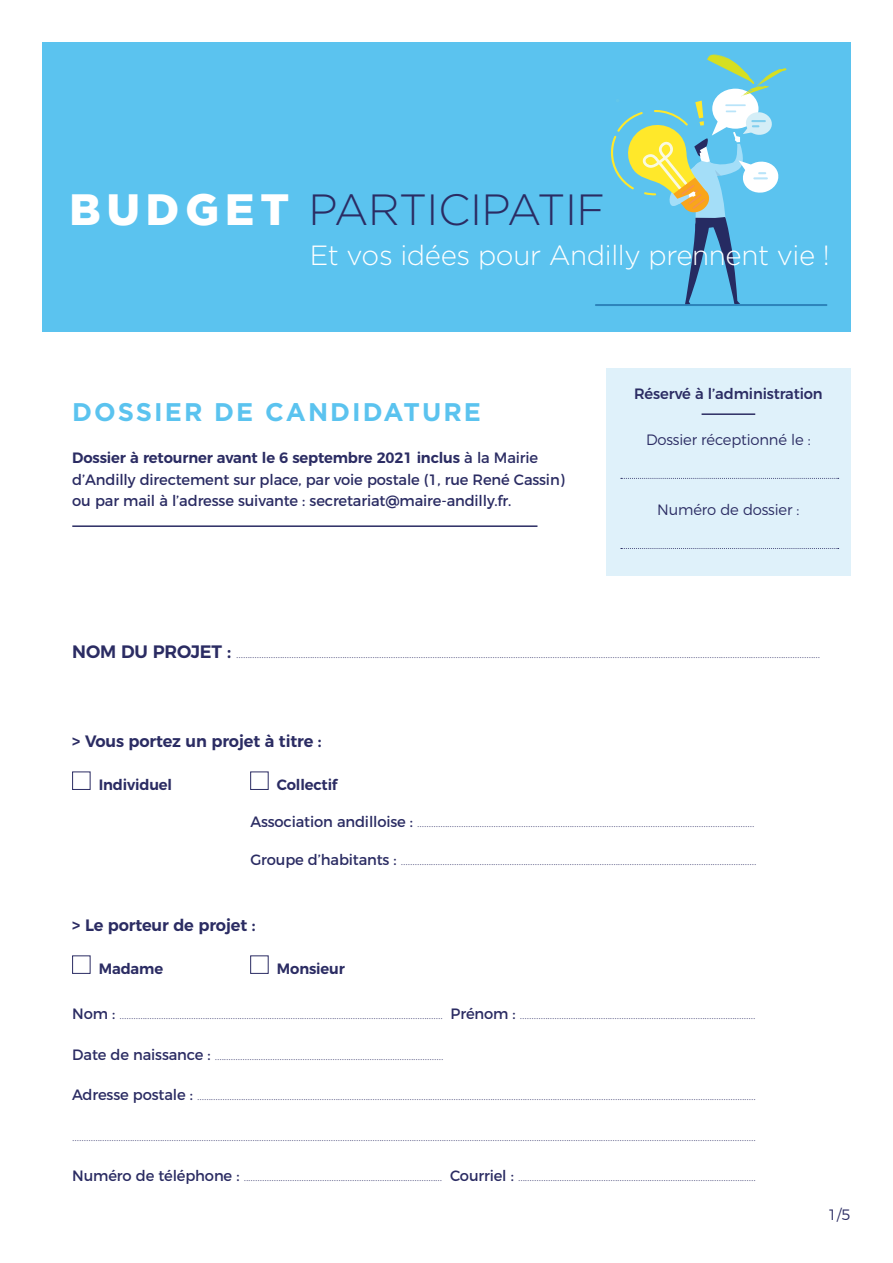
<style>
.page{position:relative;width:893px;height:1263px;background:#fff}
.page>*{position:absolute;margin:0;border:0;box-sizing:border-box;transform-origin:0 0}
.t1{font:300 43.65px "Gotham";letter-spacing:-.01em;color:#2b2c63}
.t2{font:300 27.75px "Gotham";letter-spacing:-.015em;color:#fff}
.t3{font:700 25.5px "Gotham";letter-spacing:.08em;color:#5bc3ef}
.t4{font:600 16.5px "Montserrat";letter-spacing:-.01em;color:#2b2c63}
.t5{font:15px/21.5px "Montserrat";letter-spacing:-.01em;color:#2b2c63}
.t6{font:300 15px "Montserrat";letter-spacing:-.01em;color:#2b2c63}
.t7{font:600 15px "Montserrat";letter-spacing:-.01em;color:#2b2c63}
.t8{font:500 15px "Montserrat";letter-spacing:-.01em;color:#2b2c63}
.t9{font:200 13.5px "Montserrat";color:#2b2c63}
.s1{font-weight:900;color:#fff}
.s2{font-weight:600}
.s3{font-weight:600;font-size:18px}
.s4{font-weight:400;font-size:15px}
</style>
<div class="page">
<div style="left:43px;top:43px;width:807px;height:289px;background:#5bc3ef"></div>
<hr style="left:595px;top:304px;width:232px;height:2px;background:#2d84bb">
<svg style="left:611px;top:54px;width:176px;height:250px"></svg>
<div style="left:72px;top:772px;width:18px;height:18px;border:1px solid #2b2c63"></div>
<div style="left:72px;top:955px;width:18px;height:19px;border:1px solid #2b2c63"></div>
<div style="left:250px;top:772px;width:18px;height:18px;border:1px solid #2b2c63"></div>
<div style="left:250px;top:955px;width:18px;height:19px;border:1px solid #2b2c63"></div>
<div style="left:606px;top:369px;width:244px;height:207px;background:#dff1fa"></div>
<hr style="left:702px;top:413px;width:53px;height:2px;background:#2b2c63">
<svg style="left:621px;top:478px;width:218px;height:1px"></svg>
<svg style="left:621px;top:548px;width:218px;height:1px"></svg>
<hr style="left:72px;top:525px;width:465px;height:2px;background:#2b2c63">
<p class="t1" style="left:69px;top:182px;width:537px"><span class="s1">BUDGET</span> PARTICIPATIF</p>
<p class="t2" style="left:310px;top:237px;width:522px">Et vos idées pour Andilly prennent vie !</p>
<p class="t3" style="left:72px;top:395px;width:410px">DOSSIER DE CANDIDATURE</p>
<p class="t5" style="left:72px;top:446px;width:494px"><span class="s2">Dossier à retourner avant le 6 septembre 2021 inclus</span> à la Mairie d’Andilly directement sur place, par voie postale (1, rue René Cassin)</p>
<p class="t5" style="left:72px;top:489px;width:441px">ou par mail à l’adresse suivante : secretariat@maire-andilly.fr.</p>
<p class="t8" style="left:634px;top:381px;width:190px">Réservé à l’administration</p>
<p class="t6" style="left:646px;top:428px;width:166px">Dossier réceptionné le :</p>
<p class="t6" style="left:657px;top:498px;width:144px">Numéro de dossier :</p>
<p class="t9" style="left:72px;top:643px;width:750px"><span class="s3">NOM DU PROJET :</span> .............................................................................................................................................................................................................................................................</p>
<p class="t4" style="left:72px;top:728px;width:251px">&gt; Vous portez un projet à titre :</p>
<p class="t7" style="left:99px;top:772px;width:75px">Individuel</p>
<p class="t7" style="left:277px;top:772px;width:62px">Collectif</p>
<p class="t9" style="left:250px;top:812px;width:506px"><span class="s4">Association andilloise :</span> ..................................................................................................................................................</p>
<p class="t9" style="left:250px;top:850px;width:508px"><span class="s4">Groupe d’habitants :</span> ..........................................................................................................................................................</p>
<p class="t4" style="left:72px;top:912px;width:185px">&gt; Le porteur de projet :</p>
<p class="t7" style="left:99px;top:956px;width:66px">Madame</p>
<p class="t7" style="left:277px;top:956px;width:69px">Monsieur</p>
<p class="t9" style="left:72px;top:1004px;width:685px"><span class="s4">Nom :</span> ............................................................................................................................................ <span class="s4">Prénom :</span> ......................................................................................................</p>
<p class="t9" style="left:72px;top:1044px;width:373px"><span class="s4">Date de naissance :</span> ...................................................................................................</p>
<p class="t9" style="left:72px;top:1085px;width:685px"><span class="s4">Adresse postale :</span> ..................................................................................................................................................................................................................................................</p>
<p class="t9" style="left:72px;top:1125px;width:685px">........................................................................................................................................................................................................................................................................................................</p>
<p class="t9" style="left:72px;top:1166px;width:685px"><span class="s4">Numéro de téléphone :</span> ...................................................................................... <span class="s4">Courriel :</span> .......................................................................................................</p>
<p class="t6" style="left:828px;top:1203px;width:24px">1/5</p>
</div>
